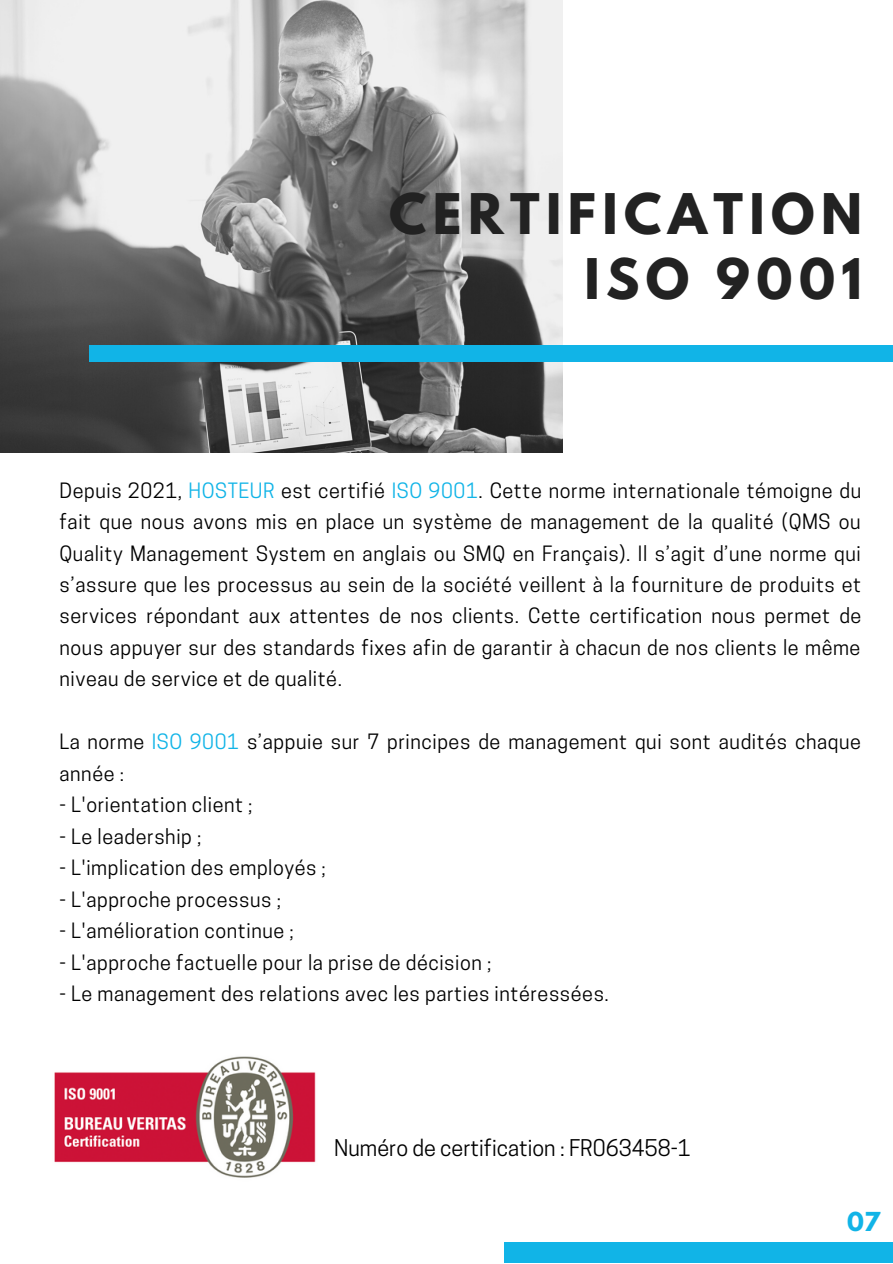
<style>
.page{position:relative;width:893px;height:1264px;background:#fff}
.page>*{position:absolute;margin:0;border:0;box-sizing:border-box;transform-origin:0 0}
.t1{font:700 49.65px/65.2px "League Spartan";letter-spacing:.13em;color:#222;text-align:right}
.t2{font:700 23.1px "League Spartan";color:#11b4e7}
.t3{font:21.6px "Cooper Hewitt";color:#000}
.t4{font:19.8px/31.5px "Cooper Hewitt";letter-spacing:.03em;color:#000;text-align:justify}
.s1{color:#11b4e7}
</style>
<div class="page">
<img style="left:0;top:0;width:562px;height:453px">
<div style="left:89px;top:345px;width:803px;height:17px;background:#11b4e7"></div>
<div style="left:504px;top:1242px;width:388px;height:20px;background:#11b4e7"></div>
<img style="left:54px;top:1056px;width:262px;height:122px">
<h1 class="t1" style="left:389px;top:187px;width:474px">CERTIFICATION<br>ISO 9001</h1>
<p class="t4" style="left:59px;top:477px;width:803px">Depuis 2021, <span class="s1">HOSTEUR</span> est certifié <span class="s1">ISO 9001</span>. Cette norme internationale témoigne du fait que nous avons mis en place un système de management de la qualité (QMS ou Quality Management System en anglais ou SMQ en Français). Il s’agit d’une norme qui s’assure que les processus au sein de la société veillent à la fourniture de produits et services répondant aux attentes de nos clients. Cette certification nous permet de nous appuyer sur des standards fixes afin de garantir à chacun de nos clients le même niveau de service et de qualité.</p>
<p class="t4" style="left:59px;top:728px;width:802px">La norme <span class="s1">ISO 9001</span> s’appuie sur 7 principes de management qui sont audités chaque année :</p>
<p class="t4" style="left:59px;top:791px;width:194px">- L'orientation client ;</p>
<p class="t4" style="left:59px;top:823px;width:143px">- Le leadership ;</p>
<p class="t4" style="left:59px;top:854px;width:268px">- L'implication des employés ;</p>
<p class="t4" style="left:59px;top:886px;width:223px">- L'approche processus ;</p>
<p class="t4" style="left:59px;top:917px;width:236px">- L'amélioration continue ;</p>
<p class="t4" style="left:59px;top:949px;width:433px">- L'approche factuelle pour la prise de décision ;</p>
<p class="t4" style="left:59px;top:980px;width:551px">- Le management des relations avec les parties intéressées.</p>
<p class="t3" style="left:334px;top:1139px;width:358px">Numéro de certification : FR063458-1</p>
<p class="t2" style="left:847px;top:1210px;width:34px">07</p>
</div>
